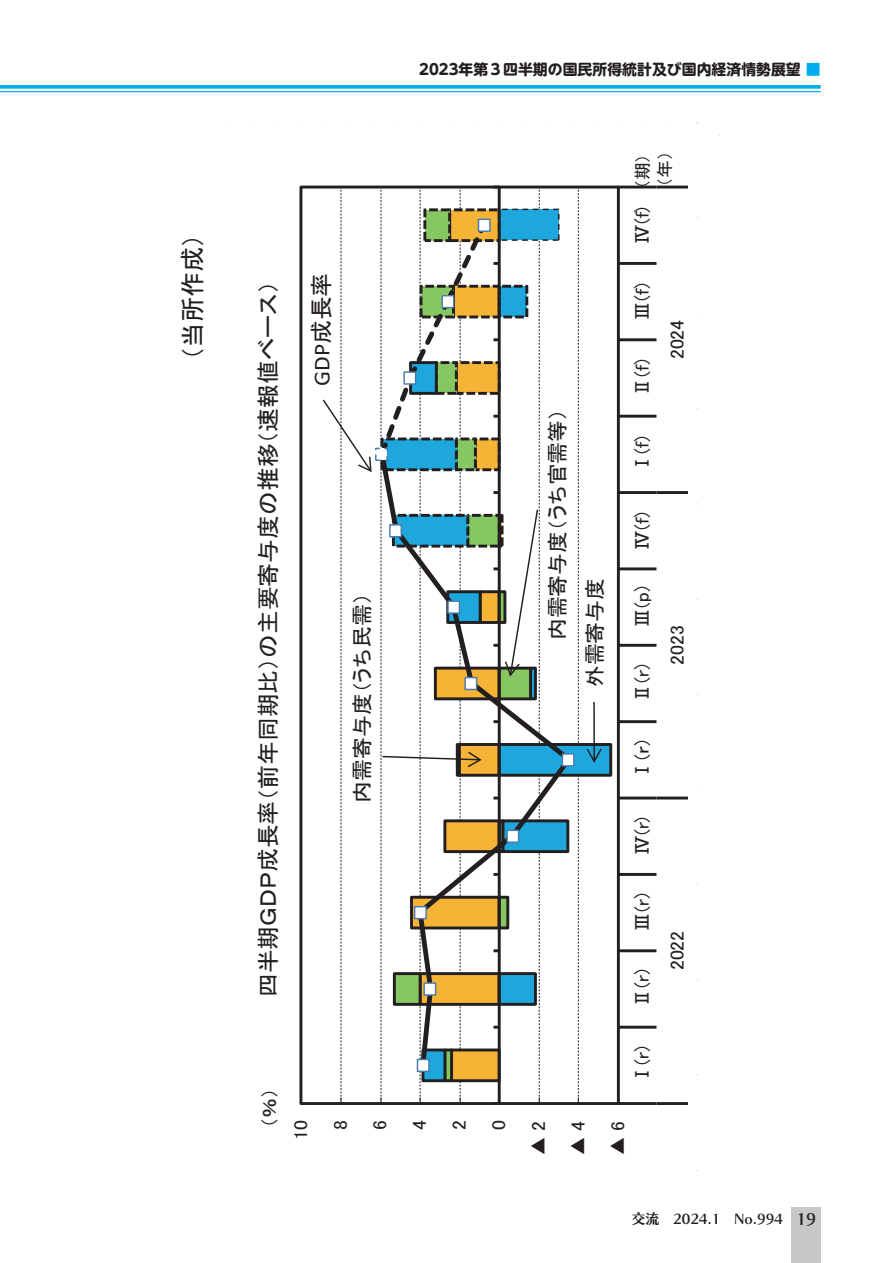
<style>
.page{position:relative;width:893px;height:1263px;background:#fff}
.page>*{position:absolute;margin:0;border:0;box-sizing:border-box;transform-origin:0 0}
.t1{font:25.2px "MS P Gothic";color:#231f20}
.t2{font:22.95px "MS P Gothic";color:#231f20;scale:1.04 1}
.t3{font:22.95px "Calibri";color:#231f20;scale:1.04 1}
.t4{font:21px/37.2px "MS P Gothic";color:#231f20;scale:1.04 1}
.t5{font:19.05px/39.6px "MS P Gothic";color:#231f20;text-align:justify;scale:1.04 1}
.t6{font:17.1px/22.2px "MS P Gothic";color:#231f20;scale:1.04 1}
.t7{font:700 14.85px "UD Shin M Go Pr 6 N";color:#231f20}
.t8{font:13.8px "Chiaro Std B";color:#231f20}
.s1{color:#00aeef}
.s2{font-family:"MS P Gothic"}
.s3{font-family:"UD Typos 515 Std"}
.s4{font-size:15.9px}
</style>
<div class="page">
<div style="left:791px;top:1208px;width:30px;height:55px;background:#c7c8ca"></div>
<svg style="left:0;top:85px;width:821px;height:4px;background:#18b5f0"></svg>
<hr style="left:0;top:91px;width:821px;height:1px;background:#00aeef">
<div style="left:299px;top:186px;width:321px;height:919px;border:3px solid #231f20"></div>
<div style="left:500px;top:209px;width:59px;height:31px;background:#1da7dd"></div>
<div style="left:499px;top:209px;width:60px;height:32px;border:1px dashed #231f20"></div>
<svg style="left:575px;top:666px;width:38px;height:417px"></svg>
<hr style="left:301px;top:1103px;width:317px;height:1px;background:#231f20">
<svg style="left:618px;top:188px;width:1px;height:914px"></svg>
<svg style="left:578px;top:187px;width:1px;height:916px"></svg>
<svg style="left:301px;top:187px;width:1px;height:916px"></svg>
<hr style="left:618px;top:1102px;width:38px;height:3px;background:#231f20">
<hr style="left:618px;top:1026px;width:38px;height:3px;background:#231f20">
<hr style="left:618px;top:949px;width:38px;height:3px;background:#231f20">
<hr style="left:618px;top:873px;width:38px;height:3px;background:#231f20">
<hr style="left:618px;top:796px;width:38px;height:3px;background:#231f20">
<hr style="left:618px;top:720px;width:38px;height:3px;background:#231f20">
<hr style="left:618px;top:644px;width:38px;height:3px;background:#231f20">
<hr style="left:618px;top:567px;width:38px;height:3px;background:#231f20">
<hr style="left:618px;top:491px;width:38px;height:3px;background:#231f20">
<hr style="left:618px;top:415px;width:38px;height:3px;background:#231f20">
<hr style="left:618px;top:338px;width:38px;height:3px;background:#231f20">
<hr style="left:618px;top:262px;width:38px;height:3px;background:#231f20">
<hr style="left:618px;top:186px;width:38px;height:2px;background:#231f20">
<hr style="left:656px;top:1102px;width:32px;height:3px;background:#231f20">
<hr style="left:656px;top:796px;width:32px;height:3px;background:#231f20">
<hr style="left:656px;top:491px;width:32px;height:3px;background:#231f20">
<hr style="left:656px;top:186px;width:32px;height:2px;background:#231f20">
<svg style="left:540px;top:733px;width:35px;height:121px"></svg>
<div style="left:562px;top:754px;width:12px;height:12px;background:#fff"></div>
<div style="left:562px;top:753px;width:13px;height:13px;border:1px solid #4c7bb0"></div>
<svg style="left:321px;top:186px;width:219px;height:919px"></svg>
<hr style="left:593px;top:702px;width:2px;height:59px;background:#231f20">
<svg style="left:585px;top:747px;width:18px;height:17px"></svg>
<p class="t1" style="left:180px;top:360px;width:127px;rotate:-90deg">（当所作成）</p>
<p class="t7" style="left:419px;top:56px;width:403px">2023年第３四半期の国民所得統計及び国内経済情勢展望 <span class="s1">■</span></p>
<p class="t2" style="left:257px;top:997px;width:690px;rotate:-90deg">四半期ＧＤＰ成長率（前年同期比）の主要寄与度の推移（速報値ベース）</p>
<p class="t3" style="left:306px;top:386px;width:110px;rotate:-90deg">GDP<span class="s2">成長率</span></p>
<p class="t4" style="left:343px;top:802px;width:203px;rotate:-90deg">内需寄与度（うち民需）</p>
<p class="t5" style="left:250px;top:1128px;width:40px;rotate:-90deg">（％）</p>
<p class="t5" style="left:281px;top:1140px;width:21px;rotate:-90deg">10</p>
<p class="t5" style="left:320px;top:1130px;width:11px;rotate:-90deg">8<br>6<br>4<br>2<br>0</p>
<p class="t4" style="left:539px;top:687px;width:269px;text-indent:47px;rotate:-90deg">内需寄与度（うち官需等）外需寄与度</p>
<p class="t6" style="left:631px;top:189px;width:38px;rotate:-90deg">（期）（年）</p>
<p class="t5" style="left:622px;top:244px;width:38px;rotate:-90deg">Ⅳ(f)</p>
<p class="t5" style="left:622px;top:321px;width:38px;rotate:-90deg">Ⅲ(f)</p>
<p class="t5" style="left:622px;top:397px;width:38px;rotate:-90deg">Ⅱ(f)</p>
<p class="t5" style="left:622px;top:473px;width:38px;rotate:-90deg">Ⅰ(f)</p>
<p class="t5" style="left:622px;top:550px;width:38px;rotate:-90deg">Ⅳ(f)</p>
<p class="t5" style="left:622px;top:628px;width:42px;rotate:-90deg">Ⅲ(p)</p>
<p class="t5" style="left:622px;top:702px;width:39px;rotate:-90deg">Ⅱ(r)</p>
<p class="t5" style="left:622px;top:780px;width:40px;rotate:-90deg">Ⅰ(ｒ)</p>
<p class="t5" style="left:657px;top:359px;width:40px;rotate:-90deg">2024</p>
<p class="t5" style="left:657px;top:665px;width:40px;rotate:-90deg">2023</p>
<p class="t5" style="left:518px;top:1156px;width:36px;rotate:-90deg">▲ 2</p>
<p class="t5" style="left:558px;top:1156px;width:36px;rotate:-90deg">▲ 4</p>
<p class="t5" style="left:622px;top:855px;width:39px;rotate:-90deg">Ⅳ(r)</p>
<p class="t5" style="left:622px;top:932px;width:39px;rotate:-90deg">Ⅲ(r)</p>
<p class="t5" style="left:622px;top:1008px;width:39px;rotate:-90deg">Ⅱ(r)</p>
<p class="t5" style="left:622px;top:1084px;width:39px;rotate:-90deg">Ⅰ(r)</p>
<p class="t5" style="left:598px;top:1156px;width:36px;rotate:-90deg">▲ 6</p>
<p class="t5" style="left:657px;top:970px;width:40px;rotate:-90deg">2022</p>
<p class="t8" style="left:632px;top:1211px;width:186px"><span class="s3">交流</span>　2024.1　No.994 <span class="s4">19</span></p>
</div>
